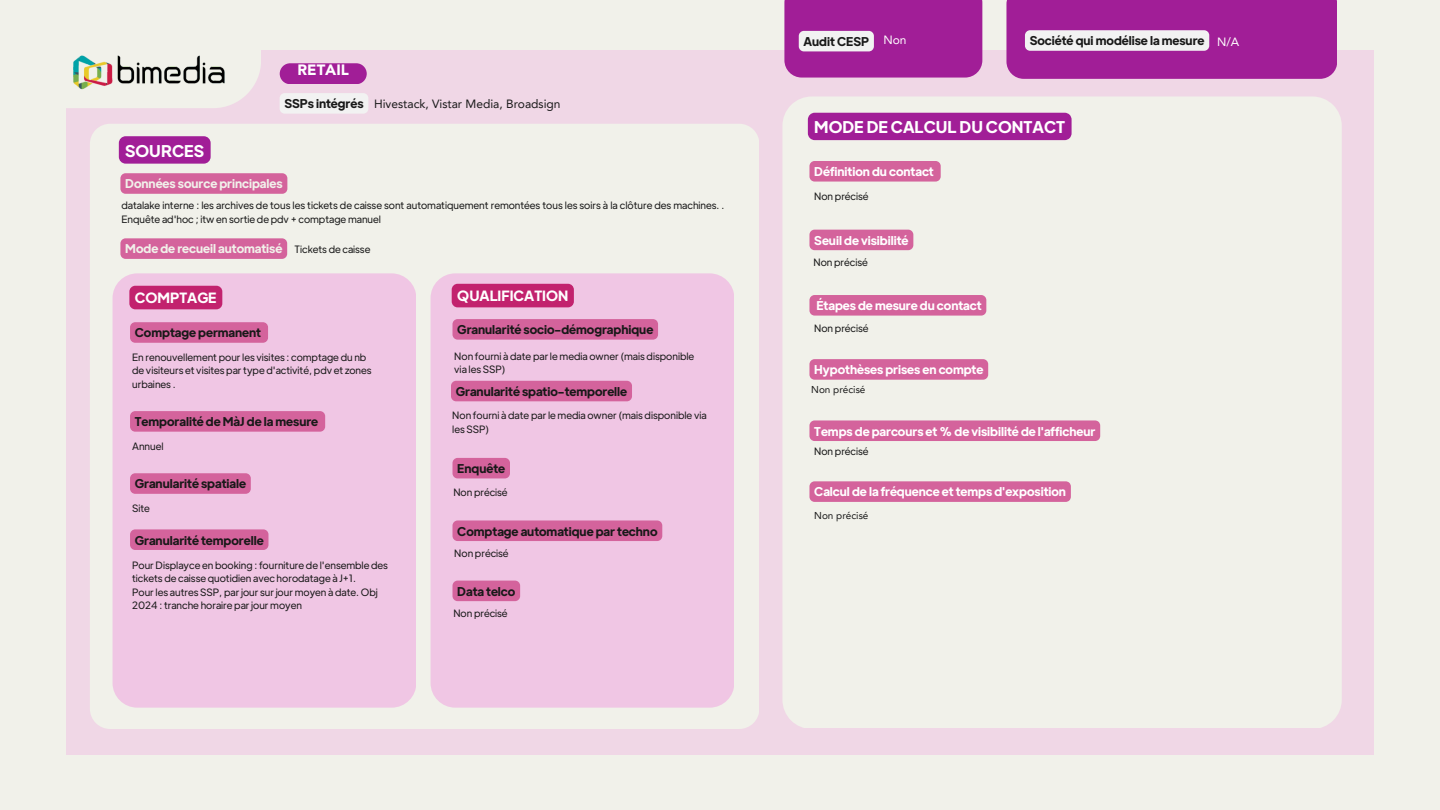
<style>
.page{position:relative;width:1440px;height:810px;background:#f1f1ea}
.page>*{position:absolute;margin:0;border:0;box-sizing:border-box;transform-origin:0 0}
.t1{font:700 16px "Plus Jakarta Display";color:#fff}
.t2{font:900 15px "Avenir LT Pro";color:#fff}
.t3{font:700 14px "Plus Jakarta Display";color:#fff}
.t4{font:700 12px "Plus Jakarta Display";color:#191919}
.t5{font:700 12px "Plus Jakarta Display";color:#fff}
.t6{font:700 12px "Plus Jakarta Display";color:#f1f1ea}
.t7{font:12px "Avenir LT Pro";color:#191919}
.t8{font:12px "Avenir LT Pro";color:#fff}
.t9{font:10px/13.5px "Plus Jakarta Display";color:#191919}
.t10{font:10px "Avenir LT Pro";color:#191919}
</style>
<div class="page">
<div style="left:66px;top:50px;width:1307px;height:704px;background:#f0d7e6"></div>
<svg style="left:66px;top:50px;width:195px;height:58px"></svg>
<div style="left:280px;top:63px;width:87px;height:21px;background:#a11e97;border-radius:10px"></div>
<div style="left:784px;top:0;width:198px;height:78px;background:#a11e97"></div>
<div style="left:799px;top:31px;width:75px;height:20px;background:#f2f2f2;border-radius:5px"></div>
<div style="left:1006px;top:0;width:331px;height:79px;background:#a11e97"></div>
<div style="left:1025px;top:30px;width:184px;height:21px;background:#f2f2f2;border-radius:5px"></div>
<div style="left:280px;top:93px;width:88px;height:21px;background:#f2f2f2;border-radius:5px"></div>
<div style="left:90px;top:124px;width:669px;height:605px;background:#f1f1ea"></div>
<div style="left:113px;top:273px;width:303px;height:435px;background:#f0c6e4;border-radius:25px"></div>
<div style="left:431px;top:273px;width:303px;height:435px;background:#f0c6e4;border-radius:25px"></div>
<div style="left:130px;top:322px;width:138px;height:21px;background:#d4639c;border-radius:5px"></div>
<div style="left:129px;top:286px;width:93px;height:23px;background:#c2226e;border-radius:6px"></div>
<div style="left:130px;top:411px;width:195px;height:21px;background:#d4639c;border-radius:5px"></div>
<div style="left:130px;top:473px;width:121px;height:21px;background:#d4639c;border-radius:5px"></div>
<div style="left:130px;top:529px;width:138px;height:21px;background:#d4639c;border-radius:5px"></div>
<div style="left:452px;top:284px;width:122px;height:23px;background:#c2226e;border-radius:6px"></div>
<div style="left:453px;top:319px;width:205px;height:21px;background:#d4639c"></div>
<div style="left:451px;top:381px;width:181px;height:20px;background:#d4639c;border-radius:5px"></div>
<div style="left:453px;top:458px;width:57px;height:20px;background:#d4639c;border-radius:5px"></div>
<div style="left:453px;top:520px;width:209px;height:21px;background:#d4639c"></div>
<div style="left:453px;top:581px;width:67px;height:20px;background:#d4639c;border-radius:5px"></div>
<div style="left:782px;top:96px;width:560px;height:632px;background:#f1f1ea"></div>
<div style="left:809px;top:161px;width:132px;height:21px;background:#d4639c;border-radius:5px"></div>
<div style="left:809px;top:230px;width:104px;height:20px;background:#d4639c;border-radius:5px"></div>
<div style="left:808px;top:113px;width:264px;height:27px;background:#a11e97"></div>
<div style="left:809px;top:295px;width:177px;height:21px;background:#d4639c;border-radius:5px"></div>
<div style="left:809px;top:359px;width:179px;height:21px;background:#d4639c;border-radius:5px"></div>
<div style="left:809px;top:420px;width:291px;height:21px;background:#d4639c"></div>
<svg style="left:809px;top:481px;width:262px;height:21px"></svg>
<div style="left:120px;top:173px;width:167px;height:21px;background:#d4639c;border-radius:5px"></div>
<div style="left:120px;top:238px;width:167px;height:21px;background:#d4639c;border-radius:5px"></div>
<div style="left:119px;top:136px;width:92px;height:28px;background:#a11e97;border-radius:7px"></div>
<img style="left:70px;top:54px;width:158px;height:37px">
<p class="t2" style="left:298px;top:64px;width:53px">RETAIL</p>
<p class="t4" style="left:284px;top:95px;width:81px">SSPs intégrés</p>
<h5 class="t7" style="left:374px;top:99px;width:188px">Hivestack, Vistar Media, Broadsign</h5>
<p class="t1" style="left:125px;top:140px;width:81px">SOURCES</p>
<p class="t6" style="left:125px;top:176px;width:159px">Données source principales</p>
<h4 class="t9" style="left:121px;top:198px;width:605px">datalake interne : les archives de tous les tickets de caisse sont automatiquement remontées tous les soirs à la clôture des machines. .<br>Enquête ad'hoc ; itw en sortie de pdv + comptage manuel</h4>
<p class="t9" style="left:295px;top:242px;width:77px">Tickets de caisse</p>
<h4 class="t6" style="left:125px;top:241px;width:159px">Mode de recueil automatisé</h4>
<h5 class="t3" style="left:135px;top:288px;width:83px">COMPTAGE</h5>
<h4 class="t4" style="left:135px;top:325px;width:128px">Comptage permanent</h4>
<h1 class="t9" style="left:132px;top:350px;width:241px">En renouvellement pour les visites : comptage du nb de visiteurs et visites par type d'activité, pdv et zones urbaines .</h1>
<h4 class="t4" style="left:135px;top:413px;width:185px">Temporalité de MàJ de la mesure</h4>
<p class="t9" style="left:132px;top:439px;width:33px">Annuel</p>
<h4 class="t4" style="left:135px;top:476px;width:113px">Granularité spatiale</h4>
<p class="t9" style="left:132px;top:501px;width:19px">Site</p>
<h2 class="t4" style="left:135px;top:532px;width:130px">Granularité temporelle</h2>
<h4 class="t9" style="left:132px;top:558px;width:257px">Pour Displayce en booking : fourniture de l'ensemble des tickets de caisse quotidien avec horodatage à J+1.</h4>
<p class="t9" style="left:132px;top:585px;width:247px">Pour les autres SSP, parjour surjour moyen à date. Obj<br>2024 : tranche horaire parjour moyen</p>
<p class="t3" style="left:457px;top:286px;width:112px">QUALIFICATION</p>
<h4 class="t4" style="left:457px;top:321px;width:197px">Granularité socio-démographique</h4>
<h4 class="t9" style="left:454px;top:349px;width:242px">Non fourni à date par le media owner (mais disponible via les SSP)</h4>
<h4 class="t4" style="left:456px;top:383px;width:173px">Granularité spatio-temporelle</h4>
<p class="t9" style="left:452px;top:408px;width:256px">Non fourni à date par le media owner (mais disponible via les SSP)</p>
<p class="t4" style="left:457px;top:460px;width:49px">Enquête</p>
<p class="t9" style="left:453px;top:485px;width:56px">Non précisé</p>
<h2 class="t4" style="left:457px;top:523px;width:202px">Comptage automatique par techno</h2>
<p class="t9" style="left:454px;top:546px;width:56px">Non précisé</p>
<h4 class="t4" style="left:457px;top:583px;width:60px">Data telco</h4>
<h4 class="t9" style="left:453px;top:606px;width:56px">Non précisé</h4>
<p class="t8" style="left:883px;top:35px;width:25px">Non</p>
<h4 class="t4" style="left:804px;top:33px;width:67px">Audit CESP</h4>
<h4 class="t4" style="left:1030px;top:33px;width:176px">Société qui modélise la mesure</h4>
<h3 class="t8" style="left:1217px;top:36px;width:24px">N/A</h3>
<p class="t1" style="left:814px;top:116px;width:252px">MODE DE CALCUL DU CONTACT</p>
<p class="t5" style="left:814px;top:163px;width:121px">Définition du contact</p>
<h4 class="t9" style="left:814px;top:189px;width:56px">Non précisé</h4>
<p class="t5" style="left:814px;top:232px;width:96px">Seuil de visibilité</p>
<h4 class="t9" style="left:814px;top:255px;width:56px">Non précisé</h4>
<h4 class="t5" style="left:816px;top:297px;width:167px">Étapes de mesure du contact</h4>
<p class="t9" style="left:814px;top:321px;width:56px">Non précisé</p>
<h1 class="t5" style="left:814px;top:361px;width:171px">Hypothèses prises en compte</h1>
<h4 class="t10" style="left:811px;top:386px;width:56px">Non précisé</h4>
<p class="t5" style="left:814px;top:423px;width:283px">Temps de parcours et % de visibilité de l'afficheur</p>
<h4 class="t9" style="left:814px;top:444px;width:56px">Non précisé</h4>
<p class="t5" style="left:814px;top:484px;width:253px">Calcul de la fréquence et temps d'exposition</p>
<h4 class="t10" style="left:814px;top:512px;width:56px">Non précisé</h4>
</div>
